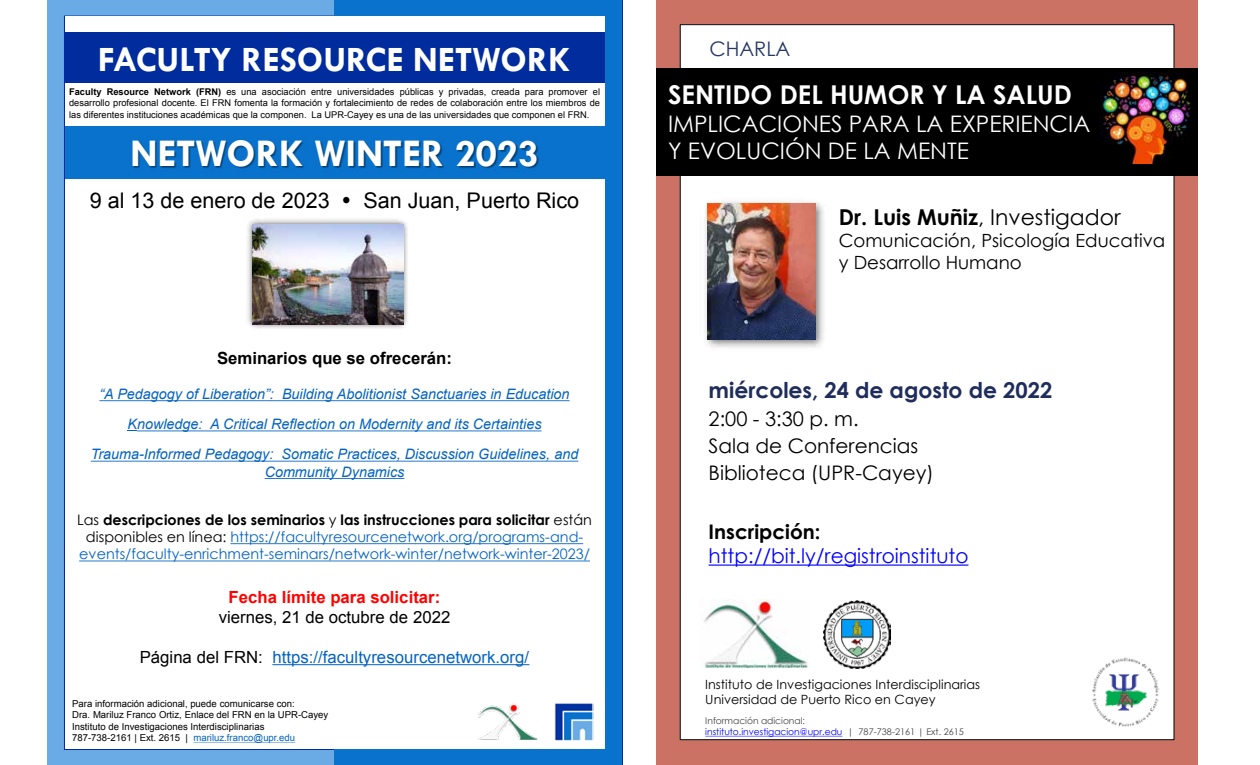
<style>
.page{position:relative;width:1260px;height:765px;background:#fff}
.page>*{position:absolute;margin:0;border:0;box-sizing:border-box;transform-origin:0 0}
.t1{font:700 39.62px "Tw Cen";color:#fff}
.t2{font:700 36px "Tw Cen";color:#fff}
.t3{font:700 26px "Century Gothic";color:#fff}
.t4{font:22.75px/27.4px "Century Gothic";color:#fff}
.t5{font:700 21.88px "Century Gothic";color:#1f2d5c}
.t6{font:21.88px "Century Gothic";color:#000}
.t7{font:21.62px "Arial";color:#000}
.t8{font:20px/27px "Century Gothic";color:#000}
.t9{font:20px "Century Gothic";color:#00f}
.t10{font:700 20px "Century Gothic";color:#000}
.t11{font:20px "Century Gothic";color:#273864}
.t12{font:18.25px/21.9px "Century Gothic";color:#000}
.t13{font:700 16.75px/20.1px "Arial";color:#f00;text-align:center}
.t14{font:16.75px "Arial";color:#0563c1}
.t15{font:700 16.75px "Arial";color:#000}
.t16{font:italic 14.38px/30.2px "Arial";color:#0563c1;text-align:center}
.t17{font:14.38px/17.2px "Century Gothic";color:#0563c1;text-align:center}
.t18{font:12.75px/15.2px "Century Gothic";color:#000}
.t19{font:9.62px/11.5px "Arial";color:#000}
.t20{font:9.25px/11.1px "Arial";color:#000;text-align:justify}
.t21{font:9.12px/10.9px "Century Gothic";color:#434345}
.s1{font-weight:700}
.s2{color:#000}
.s3{font-weight:700;color:#000}
.s4{font-weight:400;color:#000}
.s5{color:#0563c1}
.s6{color:#00f}
</style>
<div class="page">
<div style="left:656px;top:0;width:542px;height:765px;background:#cb7264"></div>
<div style="left:680px;top:25px;width:494px;height:715px;background:#fff"></div>
<svg style="left:709px;top:565px;width:259px;height:1px"></svg>
<svg style="left:705px;top:736px;width:137px;height:1px"></svg>
<div style="left:656px;top:68px;width:542px;height:108px;background:#000"></div>
<img style="left:1101px;top:72px;width:90px;height:91px">
<div style="left:47px;top:0;width:288px;height:765px;background:#6aabe5"></div>
<div style="left:335px;top:0;width:287px;height:765px;background:#0972cd"></div>
<div style="left:65px;top:16px;width:539px;height:733px;background:#fff"></div>
<div style="left:65px;top:32px;width:539px;height:51px;background:#002c9d"></div>
<img style="left:554px;top:702px;width:40px;height:39px">
<img style="left:477px;top:703px;width:61px;height:36px">
<svg style="left:193px;top:742px;width:102px;height:1px"></svg>
<div style="left:65px;top:127px;width:539px;height:52px;background:#0972cd"></div>
<img style="left:106px;top:126px;width:459px;height:43px">
<svg style="left:99px;top:400px;width:471px;height:1px"></svg>
<svg style="left:137px;top:431px;width:405px;height:1px"></svg>
<svg style="left:91px;top:461px;width:487px;height:1px"></svg>
<svg style="left:265px;top:478px;width:139px;height:1px"></svg>
<svg style="left:230px;top:543px;width:353px;height:1px"></svg>
<svg style="left:79px;top:561px;width:511px;height:1px"></svg>
<svg style="left:272px;top:664px;width:257px;height:1px"></svg>
<img style="left:247px;top:219px;width:161px;height:110px">
<img style="left:252px;top:224px;width:151px;height:100px">
<img style="left:705px;top:201px;width:119px;height:147px">
<img style="left:707px;top:204px;width:108px;height:135px">
<img style="left:704px;top:600px;width:104px;height:67px">
<img style="left:823px;top:601px;width:67px;height:67px">
<img style="left:1092px;top:657px;width:68px;height:70px">
<p class="t2" style="left:98px;top:38px;width:475px">FACULTY RESOURCE NETWORK</p>
<p class="t20" style="left:69px;top:87px;width:533px"><span class="s1">Faculty Resource Network (FRN)</span> es una asociación entre universidades públicas y privadas, creada para promover el desarrollo profesional docente. El FRN fomenta la formación y fortalecimiento de redes de colaboración entre los miembros de las diferentes instituciones académicas que la componen. La UPR-Cayey es una de las universidades que componen el FRN.</p>
<p class="t1" style="left:130px;top:130px;width:410px">NETWORK WINTER 2023</p>
<p class="t7" style="left:90px;top:186px;width:491px">9 al 13 de enero de 2023 • San Juan, Puerto Rico</p>
<p class="t15" style="left:217px;top:347px;width:237px">Seminarios que se ofrecerán:</p>
<p class="t16" style="left:91px;top:379px;width:489px">“A Pedagogy of Liberation”: Building Abolitionist Sanctuaries in Education<br>Knowledge: A Critical Reflection on Modernity and its Certainties<br>Trauma-Informed Pedagogy: Somatic Practices, Discussion Guidelines, and</p>
<p class="t16" style="left:265px;top:457px;width:141px">Community Dynamics</p>
<p class="t17" style="left:77px;top:511px;width:516px"><span class="s2">Las</span> <span class="s3">descripciones de los seminarios</span> <span class="s2">y</span> <span class="s3">las instrucciones para solicitar</span> <span class="s2">están disponibles en línea:</span> https://facultyresourcenetwork.org/programs-and&shy;events/faculty-enrichment-seminars/network-winter/network-winter-2023/</p>
<p class="t13" style="left:219px;top:588px;width:233px">Fecha límite para solicitar: <span class="s4">viernes, 21 de octubre de 2022</span></p>
<p class="t14" style="left:140px;top:646px;width:391px"><span class="s2">Página del FRN:</span> https://facultyresourcenetwork.org/</p>
<p class="t19" style="left:72px;top:697px;width:258px">Para información adicional, puede comunicarse con:<br>Dra. Mariluz Franco Ortiz, Enlace del FRN en la UPR-Cayey Instituto de Investigaciones Interdisciplinarias<br>787-738-2161 | Ext. 2615 | <span class="s5">mariluz.franco@upr.edu</span></p>
<p class="t11" style="left:709px;top:35px;width:83px">CHARLA</p>
<p class="t3" style="left:668px;top:75px;width:405px">SENTIDO DEL HUMOR Y LA SALUD</p>
<p class="t4" style="left:668px;top:110px;width:424px">IMPLICACIONES PARA LA EXPERIENCIA<br>Y EVOLUCIÓN DE LA MENTE</p>
<p class="t6" style="left:839px;top:201px;width:283px"><span class="s1">Dr. Luis Muñiz</span>, Investigador</p>
<p class="t12" style="left:839px;top:229px;width:328px">Comunicación, Psicología Educativa y Desarrollo Humano</p>
<h2 class="t5" style="left:709px;top:373px;width:345px">miércoles, 24 de agosto de 2022</h2>
<p class="t8" style="left:709px;top:405px;width:227px">2:00 - 3:30 p. m.<br>Sala de Conferencias<br>Biblioteca (UPR-Cayey)</p>
<h2 class="t10" style="left:709px;top:516px;width:113px">Inscripción:</h2>
<p class="t9" style="left:709px;top:541px;width:261px">http://bit.ly/registroinstituto</p>
<p class="t18" style="left:705px;top:676px;width:276px">Instituto de Investigaciones Interdisciplinarias<br>Universidad de Puerto Rico en Cayey</p>
<p class="t21" style="left:705px;top:715px;width:260px">Información adicional:<br><span class="s6">instituto.investigacion@upr.edu</span> | 787-738-2161 | Ext. 2615</p>
</div>
